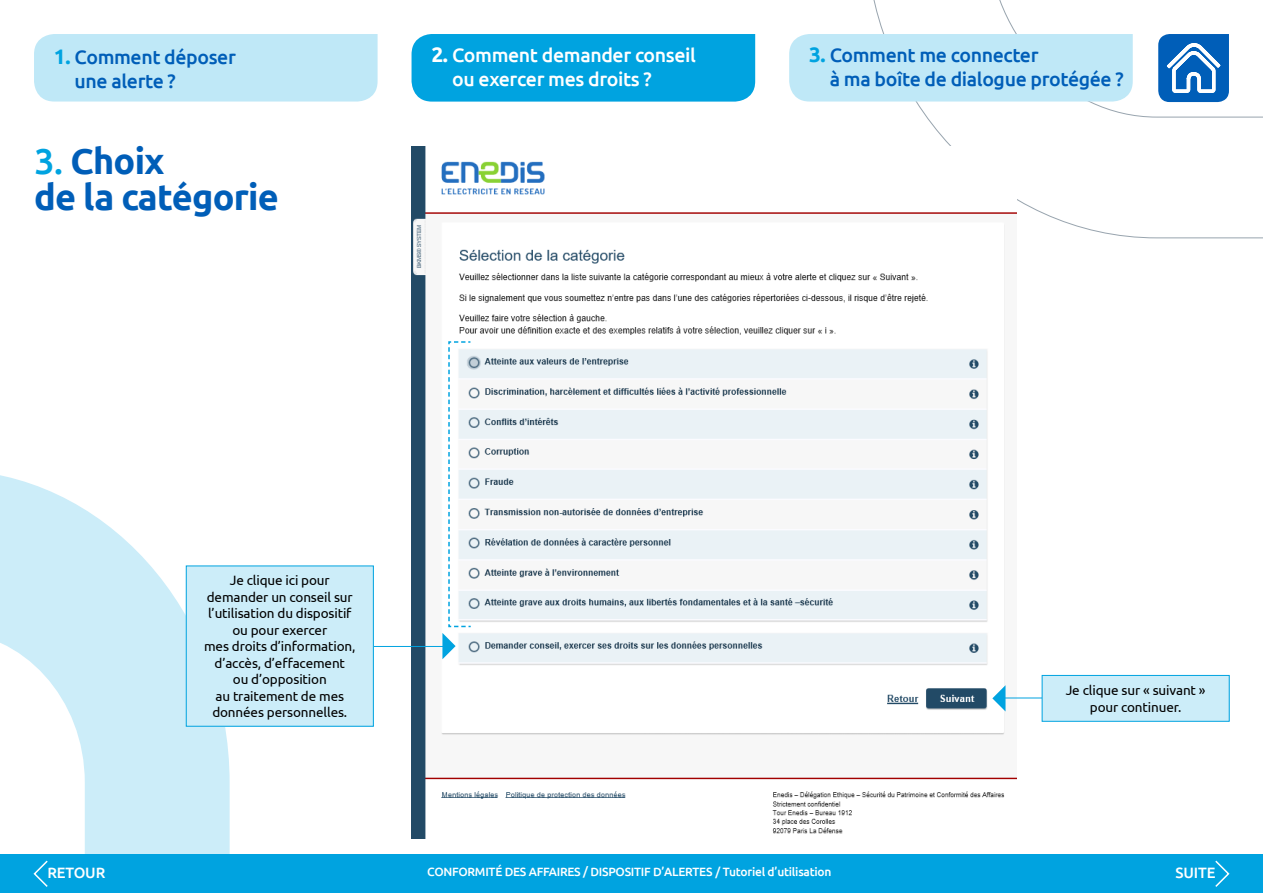
<style>
.page{position:relative;width:1263px;height:893px;background:#fff}
.page>*{position:absolute;margin:0;border:0;box-sizing:border-box;transform-origin:0 0}
.t1{font:700 36px "Ubuntu";letter-spacing:-.02em;color:#005eb8}
.t2{font:500 19.5px/24px "Ubuntu";letter-spacing:-.02em;color:#005eb8}
.t3{font:500 19.5px/24px "Ubuntu";letter-spacing:-.02em;color:#fff}
.t4{font:500 15px "Ubuntu";letter-spacing:-.01em;color:#fff}
.t5{font:13.5px/16.5px "Ubuntu";letter-spacing:-.01em;color:#000;text-align:center}
.t6{font:500 12px "Ubuntu";letter-spacing:-.02em;color:#fff}
.s1{font-weight:700;font-size:21px;color:#00a3e0}
.s2{font-weight:500;color:#00a3e0}
.s3{font-weight:700;font-size:21px}
</style>
<div class="page">
<svg style="left:0;top:475px;width:230px;height:379px;fill:#ccedf9"></svg>
<div style="left:0;top:854px;width:1263px;height:39px;background:#00a3e0"></div>
<svg style="left:873px;top:0;width:390px;height:239px"></svg>
<svg style="left:1158px;top:34px;width:71px;height:68px"></svg>
<div style="left:789px;top:34px;width:344px;height:68px;background:#bfe8f7"></div>
<div style="left:34px;top:34px;width:344px;height:68px;background:#bfe8f7"></div>
<svg style="left:1215px;top:860px;width:15px;height:27px"></svg>
<svg style="left:33px;top:860px;width:15px;height:27px"></svg>
<img style="left:412px;top:146px;width:605px;height:692px">
<hr style="left:366px;top:646px;width:83px;height:1px;background:#00a3e0">
<hr style="left:999px;top:698px;width:71px;height:1px;background:#00a3e0">
<svg style="left:992px;top:685px;width:13px;height:26px"></svg>
<div style="left:186px;top:566px;width:187px;height:160px;background:#ccedf9"></div>
<div style="left:186px;top:566px;width:188px;height:161px;border:1px solid #00a3e0"></div>
<div style="left:1042px;top:675px;width:187px;height:46px;background:#ccedf9"></div>
<div style="left:1042px;top:675px;width:187px;height:47px;border:1px solid #00a3e0"></div>
<svg style="left:442px;top:340px;width:30px;height:319px"></svg>
<div style="left:412px;top:34px;width:343px;height:68px;background:#00a3e0"></div>
<h2 class="t2" style="left:75px;top:45px;width:163px;text-indent:-21px"><span class="s1">1.</span> Comment déposer une alerte ?</h2>
<p class="t1" style="left:34px;top:139px;width:132px"><span class="s2">3.</span> Choix</p>
<p class="t1" style="left:34px;top:175px;width:246px">de la catégorie</p>
<p class="t3" style="left:452px;top:43px;width:245px;text-indent:-21px"><span class="s3">2.</span> Comment demander conseil ou exercer mes droits ?</p>
<h2 class="t2" style="left:830px;top:43px;width:296px;text-indent:-21px"><span class="s1">3.</span> Comment me connecter<br>à ma boîte de dialogue protégée ?</h2>
<p class="t5" style="left:204px;top:572px;width:153px">Je clique ici pour demander un conseil sur l’utilisation du dispositif ou pour exercer<br>mes droits d’information, d’accès, d’effacement<br>ou d’opposition<br>au traitement de mes données personnelles.</p>
<p class="t5" style="left:1066px;top:682px;width:141px">Je clique sur « suivant » pour continuer.</p>
<p class="t6" style="left:427px;top:865px;width:406px">CONFORMITÉ DES AFFAIRES / DISPOSITIF D’ALERTES / Tutoriel d’utilisation</p>
<p class="t4" style="left:47px;top:863px;width:59px">RETOUR</p>
<p class="t4" style="left:1175px;top:863px;width:41px">SUITE</p>
</div>
